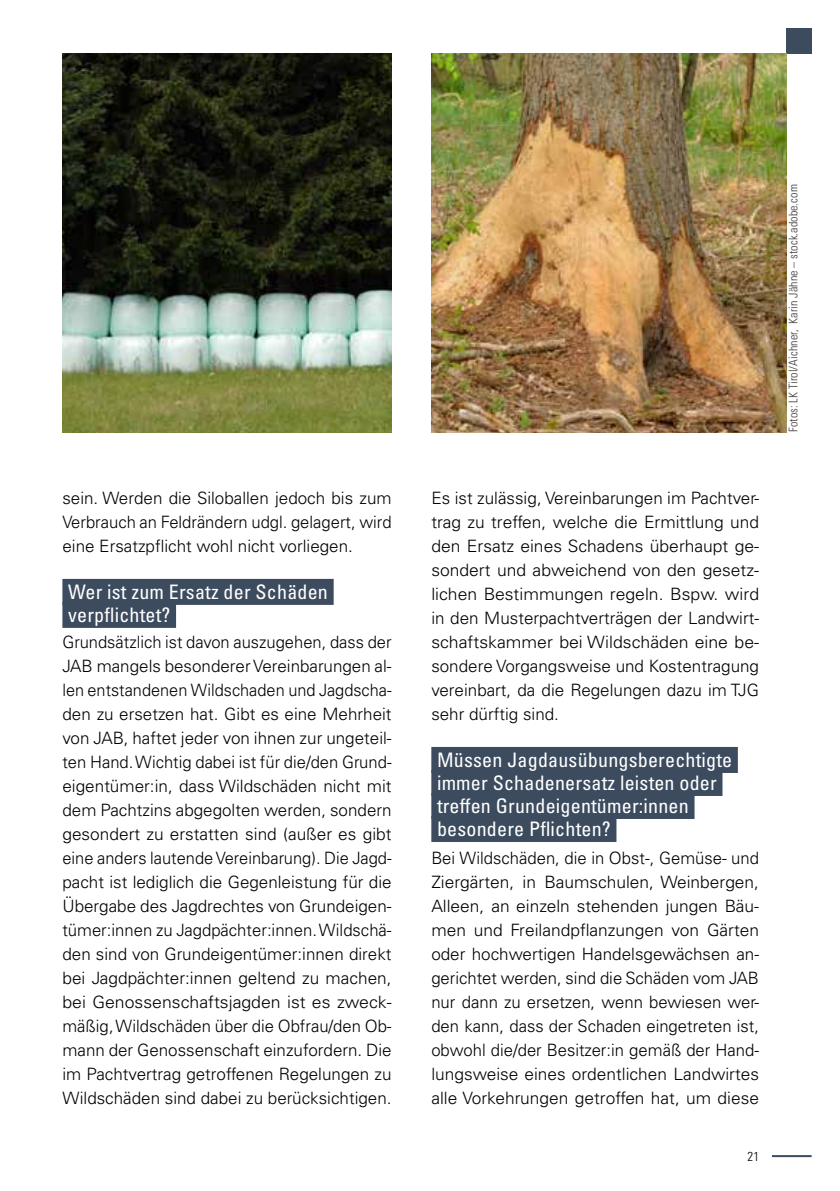
<style>
.page{position:relative;width:840px;height:1191px;background:#fff}
.page>*{position:absolute;margin:0;border:0;box-sizing:border-box;transform-origin:0 0}
.t1{font:condensed 20px/23px "Univers LT Pro";letter-spacing:.01em;color:#fff}
.t2{font:300 17px/24px "Univers LT Pro 45";color:#000;text-align:justify}
.t3{font:300 condensed 13px "Univers LT Pro";color:#000}
.t4{font:300 condensed 12px "Univers LT Pro";letter-spacing:.01em;color:#3c3a3a}
</style>
<div class="page">
<hr style="left:771px;top:1155px;width:40px;height:2px;background:#3c4b5e">
<div style="left:785px;top:28px;width:26px;height:26px;background:#3c4b5e"></div>
<div style="left:62px;top:579px;width:271px;height:26px;background:#3c4b5e"></div>
<div style="left:62px;top:602px;width:114px;height:26px;background:#3c4b5e"></div>
<div style="left:431px;top:747px;width:306px;height:26px;background:#3c4b5e"></div>
<div style="left:431px;top:770px;width:291px;height:26px;background:#3c4b5e"></div>
<div style="left:431px;top:793px;width:263px;height:26px;background:#3c4b5e"></div>
<div style="left:431px;top:816px;width:185px;height:26px;background:#3c4b5e"></div>
<img style="left:62px;top:54px;width:329px;height:378px">
<img style="left:431px;top:54px;width:354px;height:378px">
<p class="t2" style="left:62px;top:486px;width:330px">sein. Werden die Siloballen jedoch bis zum Verbrauch an Feldrändern udgl. gelagert, wird eine Ersatzpflicht wohl nicht vorliegen.</p>
<p class="t1" style="left:68px;top:580px;width:261px">Wer ist zum Ersatz der Schäden verpflichtet?</p>
<p class="t2" style="left:62px;top:630px;width:330px">Grundsätzlich ist davon auszugehen, dass der JAB mangels besonderer Vereinbarungen al&shy;len entstandenen Wildschaden und Jagdscha&shy;den zu ersetzen hat. Gibt es eine Mehrheit von JAB, haftet jeder von ihnen zur ungeteil&shy;ten Hand. Wichtig dabei ist für die/den Grund&shy;eigentümer:in, dass Wildschäden nicht mit dem Pachtzins abgegolten werden, sondern gesondert zu erstatten sind (außer es gibt eine anders lautende Vereinbarung). Die Jagd&shy;pacht ist lediglich die Gegenleistung für die Übergabe des Jagdrechtes von Grundeigen&shy;tümer:innen zu Jagdpächter:innen. Wildschä&shy;den sind von Grundeigentümer:innen direkt bei Jagdpächter:innen geltend zu machen, bei Genossenschaftsjagden ist es zweck&shy;mäßig, Wildschäden über die Obfrau/den Ob&shy;mann der Genossenschaft einzufordern. Die im Pachtvertrag getroffenen Regelungen zu Wildschäden sind dabei zu berücksichtigen.</p>
<p class="t2" style="left:431px;top:486px;width:329px">Es ist zulässig, Vereinbarungen im Pachtver&shy;trag zu treffen, welche die Ermittlung und den Ersatz eines Schadens überhaupt ge&shy;sondert und abweichend von den gesetz&shy;lichen Bestimmungen regeln. Bspw. wird in den Musterpachtverträgen der Landwirt&shy;schaftskammer bei Wildschäden eine be&shy;sondere Vorgangsweise und Kostentragung vereinbart, da die Regelungen dazu im TJG sehr dürftig sind.</p>
<p class="t1" style="left:437px;top:748px;width:296px">Müssen Jagdausübungsberechtigte immer Schadenersatz leisten oder treffen Grundeigentümer:innen besondere Pflichten?</p>
<p class="t2" style="left:431px;top:846px;width:329px">Bei Wildschäden, die in Obst-, Gemüse- und Ziergärten, in Baumschulen, Weinbergen, Alleen, an einzeln stehenden jungen Bäu&shy;men und Freilandpflanzungen von Gärten oder hochwertigen Handelsgewächsen an&shy;gerichtet werden, sind die Schäden vom JAB nur dann zu ersetzen, wenn bewiesen wer&shy;den kann, dass der Schaden eingetreten ist, obwohl die/der Besitzer:in gemäß der Hand&shy;lungsweise eines ordentlichen Landwirtes alle Vorkehrungen getroffen hat, um diese</p>
<p class="t3" style="left:747px;top:1147px;width:13px">21</p>
<p class="t4" style="left:784px;top:432px;width:249px;rotate:-90deg">Fotos: LK Tirol/Aichner, Karin Jähne – stock.adobe.com</p>
</div>
